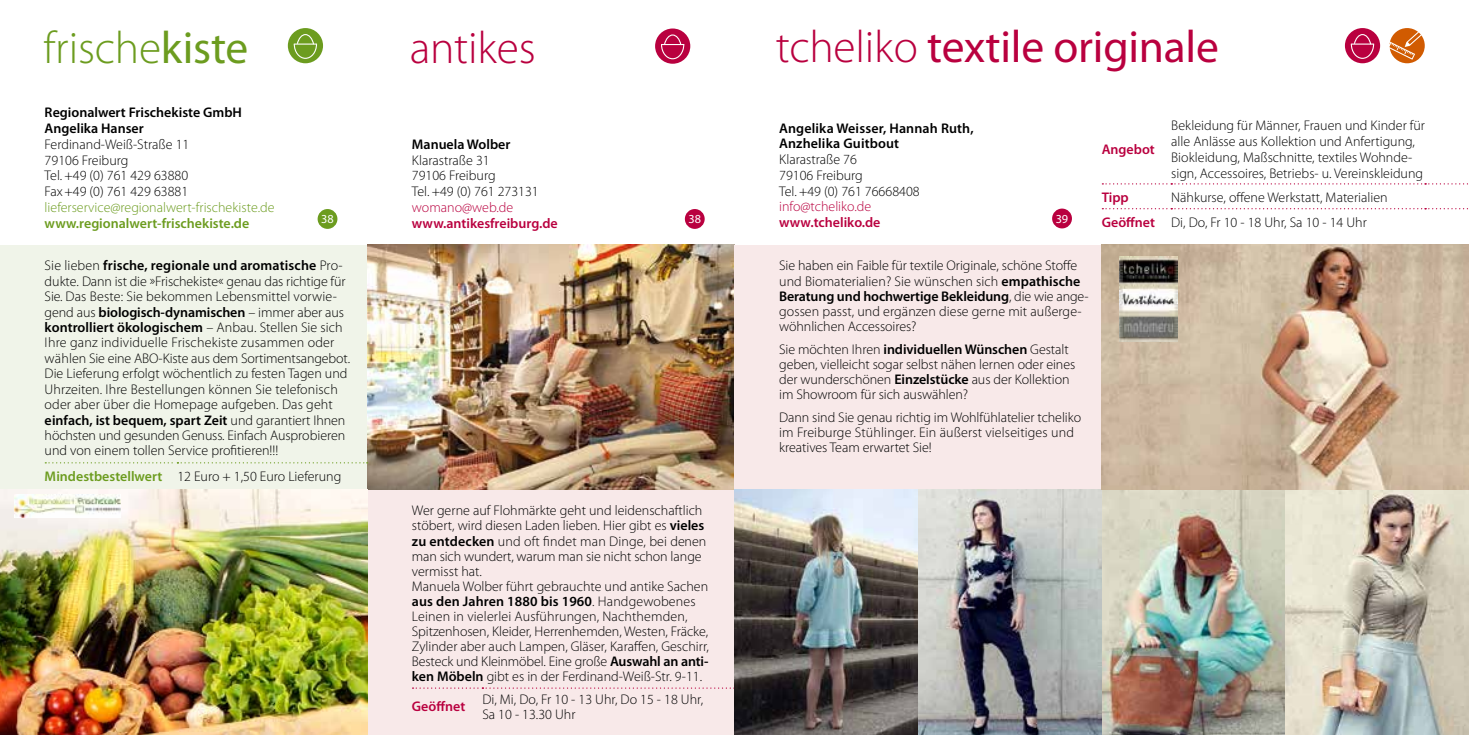
<style>
.page{position:relative;width:1469px;height:735px;background:#fff}
.page>*{position:absolute;margin:0;border:0;box-sizing:border-box;transform-origin:0 0}
.t1{font:45.5px "Myriad Pro";letter-spacing:-.005em;color:#b9003f}
.t2{font:300 45.5px "Myriad Pro";letter-spacing:-.005em;color:#6c9c1f}
.t3{font:300 45.5px "Myriad Pro";letter-spacing:-.005em;color:#b9003f}
.t4{font:300 14px/15.4px "Myriad Pro";color:#000}
.t5{font:600 14px/15.8px "Myriad Pro";color:#000}
.t6{font:600 14px "Myriad Pro";color:#b9003f}
.t7{font:300 14px "Myriad Pro";color:#6c9c1f}
.t8{font:600 14px "Myriad Pro";color:#6c9c1f}
.t9{font:300 14px "Myriad Pro";color:#b9003f}
.t10{font:12.25px "Myriad Pro";color:#fff}
.s1{font-weight:400}
.s2{font-weight:300}
.s3{font-weight:600}
.s4{font-weight:600;color:#6c9c1f}
.s5{font-weight:600;color:#b9003f}
</style>
<div class="page">
<div style="left:0;top:245px;width:367px;height:244px;background:#f0f4e9"></div>
<div style="left:367px;top:489px;width:367px;height:245px;background:#f8e9e9"></div>
<div style="left:317px;top:209px;width:20px;height:20px;background:#6c9c1f;border-radius:50%"></div>
<div style="left:685px;top:209px;width:19px;height:20px;background:#b9003f;border-radius:50%"></div>
<img style="left:367px;top:245px;width:367px;height:244px">
<img style="left:0;top:489px;width:367px;height:245px">
<div style="left:655px;top:28px;width:35px;height:36px;background:#b9003f;border-radius:50%"></div>
<svg style="left:660px;top:34px;width:25px;height:26px"></svg>
<svg style="left:45px;top:462px;width:322px;height:1px"></svg>
<svg style="left:412px;top:687px;width:322px;height:1px"></svg>
<div style="left:288px;top:28px;width:35px;height:35px;background:#6c9c1f;border-radius:50%"></div>
<svg style="left:293px;top:34px;width:24px;height:25px"></svg>
<img style="left:15px;top:494px;width:105px;height:23px">
<div style="left:734px;top:245px;width:367px;height:244px;background:#f8e9e9"></div>
<img style="left:734px;top:489px;width:184px;height:245px">
<div style="left:1052px;top:208px;width:19px;height:20px;background:#b9003f;border-radius:50%"></div>
<svg style="left:1102px;top:183px;width:366px;height:1px"></svg>
<svg style="left:1102px;top:208px;width:366px;height:1px"></svg>
<img style="left:1101px;top:489px;width:184px;height:245px">
<img style="left:1285px;top:489px;width:183px;height:245px">
<img style="left:918px;top:489px;width:183px;height:245px">
<img style="left:1101px;top:245px;width:367px;height:244px">
<div style="left:1344px;top:28px;width:36px;height:35px;background:#b9003f;border-radius:50%"></div>
<svg style="left:1350px;top:33px;width:24px;height:26px"></svg>
<img style="left:1119px;top:256px;width:58px;height:85px">
<svg style="left:1389px;top:28px;width:35px;height:35px"></svg>
<h1 class="t2" style="left:44px;top:20px;width:206px">frische<span class="s1">kiste</span></h1>
<h1 class="t3" style="left:410px;top:20px;width:128px">antikes</h1>
<h1 class="t1" style="left:775px;top:19px;width:444px"><span class="s2">tcheliko</span> textile originale</h1>
<p class="t5" style="left:45px;top:104px;width:199px">Regionalwert Frischekiste GmbH<br>Angelika Hanser</p>
<p class="t4" style="left:45px;top:136px;width:146px">Ferdinand-Weiß-Straße 11<br>79106 Freiburg<br>Tel. +49 (0) 761 429 63880<br>Fax+49 (0) 761 429 63881</p>
<p class="t7" style="left:45px;top:199px;width:231px">lieferservice@regionalwert-frischekiste.de</p>
<p class="t8" style="left:45px;top:214px;width:206px">www.regionalwert-frischekiste.de</p>
<p class="t4" style="left:45px;top:258px;width:307px">Sie lieben <span class="s3">frische, regionale und aromatische</span> Pro&shy;dukte. Dann ist die »Frischekiste« genau das richtige für Sie. Das Beste: Sie bekommen Lebensmittel vorwie&shy;gend aus <span class="s3">biologisch-dynamischen</span> – immer aber aus <span class="s3">kontrolliert ökologischem</span> – Anbau. Stellen Sie sich Ihre ganz individuelle Frischekiste zusammen oder wählen Sie eine ABO-Kiste aus dem Sortimentsangebot.<br>Die Lieferung erfolgt wöchentlich zu festen Tagen und Uhrzeiten. Ihre Bestellungen können Sie telefonisch oder aber über die Homepage aufgeben. Das geht <span class="s3">einfach, ist bequem, spart Zeit</span> und garantiert Ihnen höchsten und gesunden Genuss. Einfach Ausprobieren und von einem tollen Service profitieren!!!</p>
<p class="t4" style="left:45px;top:468px;width:298px"><span class="s4">Mindestbestellwert</span> 12 Euro + 1,50 Euro Lieferung</p>
<p class="t5" style="left:779px;top:120px;width:196px">Angelika Weisser, Hannah Ruth,<br>Anzhelika Guitbout</p>
<p class="t4" style="left:779px;top:151px;width:142px">Klarastraße 76<br>79106 Freiburg<br>Tel. +49 (0) 761 76668408</p>
<p class="t9" style="left:779px;top:198px;width:94px">info@tcheliko.de</p>
<p class="t6" style="left:779px;top:213px;width:103px">www.tcheliko.de</p>
<p class="t4" style="left:779px;top:258px;width:311px">Sie haben ein Faible für textile Originale, schöne Stoffe und Biomaterialien? Sie wünschen sich <span class="s3">empathische Beratung und hochwertige Bekleidung</span>, die wie ange&shy;gossen passt, und ergänzen diese gerne mit außerge&shy;wöhnlichen Accessoires?</p>
<p class="t4" style="left:779px;top:341px;width:298px">Sie möchten Ihren <span class="s3">individuellen Wünschen</span> Gestalt geben, vielleicht sogar selbst nähen lernen oder eines der wunderschönen <span class="s3">Einzelstücke</span> aus der Kollektion im Showroom für sich auswählen?</p>
<p class="t4" style="left:779px;top:409px;width:303px">Dann sind Sie genau richtig im Wohlfühlatelier tcheliko im Freiburge Stühlinger. Ein äußerst vielseitiges und kreatives Team erwartet Sie!</p>
<p class="t5" style="left:412px;top:136px;width:100px">Manuela Wolber</p>
<p class="t4" style="left:412px;top:152px;width:128px">Klarastraße 31<br>79106 Freiburg<br>Tel. +49 (0) 761 273131</p>
<p class="t9" style="left:412px;top:199px;width:103px">womano@web.de</p>
<p class="t6" style="left:412px;top:214px;width:147px">www.antikesfreiburg.de</p>
<p class="t10" style="left:321px;top:211px;width:14px">38</p>
<p class="t10" style="left:688px;top:211px;width:14px">38</p>
<p class="t10" style="left:1055px;top:211px;width:14px">39</p>
<p class="t4" style="left:412px;top:502px;width:298px">Wer gerne auf Flohmärkte geht und leidenschaftlich stöbert, wird diesen Laden lieben. Hier gibt es <span class="s3">vieles zu entdecken</span> und oft findet man Dinge, bei denen man sich wundert, warum man sie nicht schon lange vermisst hat.<br>Manuela Wolber führt gebrauchte und antike Sachen <span class="s3">aus den Jahren 1880 bis 1960</span>. Handgewobenes Leinen in vielerlei Ausführungen, Nachthemden, Spitzenhosen, Kleider, Herrenhemden, Westen, Fräcke, Zylinder aber auch Lampen, Gläser, Karaffen, Geschirr, Besteck und Kleinmöbel. Eine große <span class="s3">Auswahl an anti&shy;ken Möbeln</span> gibt es in der Ferdinand-Weiß-Str. 9-11.</p>
<p class="t6" style="left:412px;top:697px;width:55px">Geöffnet</p>
<p class="t4" style="left:482px;top:691px;width:222px;line-height:14.9px">Di, Mi, Do, Fr 10 - 13 Uhr, Do 15 - 18 Uhr,<br>Sa 10 - 13.30 Uhr</p>
<p class="t6" style="left:1101px;top:140px;width:55px">Angebot</p>
<p class="t4" style="left:1171px;top:118px;width:255px">Bekleidung für Männer, Frauen und Kinder für alle Anlässe aus Kollektion und Anfertigung, Biokleidung, Maßschnitte, textiles Wohnde&shy;sign, Accessoires, Betriebs- u. Vereinskleidung</p>
<p class="t4" style="left:1101px;top:184px;width:287px;line-height:25.2px;text-indent:69px">Nähkurse, offene Werkstatt, Materialien<br><span class="s5">Geöffnet</span> Di, Do, Fr 10 - 18 Uhr, Sa 10 - 14 Uhr</p>
<p class="t6" style="left:1101px;top:188px;width:29px">Tipp</p>
</div>
